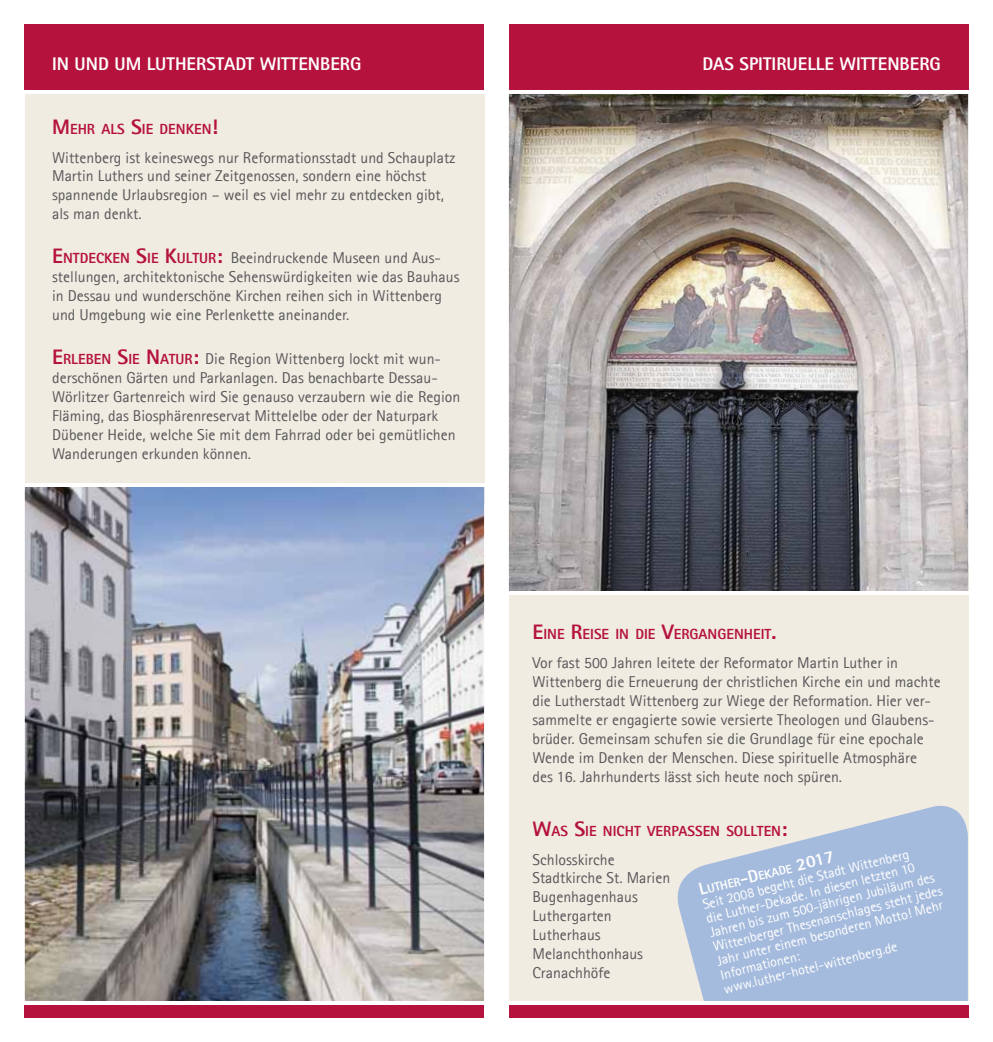
<style>
.page{position:relative;width:993px;height:1042px;background:#fff}
.page>*{position:absolute;margin:0;border:0;box-sizing:border-box;transform-origin:0 0}
.t1{font:800 18.38px "Agfa Rotis Sans Serif";color:#fff}
.t2{font:15.75px/18.9px "Agfa Rotis Sans Serif";color:#58585a}
.t3{font:800 14.7px "Agfa Rotis Sans Serif";color:#b5123e}
.t4{font:14px/14.5px "Agfa Rotis Sans Serif";color:#fff}
.t5{font:800 12.25px "Agfa Rotis Sans Serif";color:#fff}
.s1{font-size:21px}
.s2{font-weight:800;font-size:21px;color:#b5123e}
.s3{font-weight:800;font-size:14.7px;color:#b5123e}
.s4{font-size:17.5px}
</style>
<div class="page">
<div style="left:508px;top:563px;width:459px;height:452px;background:#f1ece2"></div>
<svg style="left:677px;top:805px;width:290px;height:196px;fill:#a5bbdd"></svg>
<div style="left:25px;top:92px;width:459px;height:413px;background:#f1ece2"></div>
<img style="left:25px;top:487px;width:459px;height:514px">
<div style="left:25px;top:25px;width:459px;height:65px;background:#b5123e"></div>
<div style="left:508px;top:25px;width:459px;height:65px;background:#b5123e"></div>
<div style="left:25px;top:1003px;width:459px;height:14px;background:#b5123e"></div>
<hr style="left:0;top:483px;width:496px;height:4px;background:#fff">
<hr style="left:0;top:90px;width:992px;height:4px;background:#fff">
<img style="left:508px;top:94px;width:459px;height:497px">
<hr style="left:494px;top:591px;width:498px;height:4px;background:#fff">
<div style="left:508px;top:1003px;width:459px;height:14px;background:#b5123e"></div>
<hr style="left:0;top:1001px;width:992px;height:4px;background:#fff">
<p class="t1" style="left:52px;top:52px;width:310px">IN UND UM LUTHERSTADT WITTENBERG</p>
<p class="t1" style="left:702px;top:52px;width:240px">DAS SPITIRUELLE WITTENBERG</p>
<p class="t3" style="left:52px;top:119px;width:167px"><span class="s1">M</span> EHR ALS <span class="s1">S</span>IE DENKEN<span class="s1">!</span></p>
<p class="t2" style="left:52px;top:148px;width:405px">Wittenberg ist keineswegs nur Reformationsstadt und Schauplatz Martin Luthers und seiner Zeitgenossen, sondern eine höchst spannende Urlaubsregion – weil es viel mehr zu entdecken gibt, als man denkt.</p>
<p class="t2" style="left:52px;top:248px;width:409px"><span class="s2">E</span><span class="s3">NTDECKEN</span> <span class="s2">S</span><span class="s3">IE</span> <span class="s2">K</span><span class="s3">ULTUR</span><span class="s2">:</span> Beeindruckende Museen und Aus&shy;stellungen, architektonische Sehenswürdigkeiten wie das Bauhaus in Dessau und wunderschöne Kirchen reihen sich in Wittenberg und Umgebung wie eine Perlenkette aneinander.</p>
<p class="t2" style="left:52px;top:349px;width:409px"><span class="s2">E</span><span class="s3">RLEBEN</span> <span class="s2">S</span><span class="s3">IE</span> <span class="s2">N</span><span class="s3">ATUR</span><span class="s2">:</span> Die Region Wittenberg lockt mit wun&shy;derschönen Gärten und Parkanlagen. Das benachbarte Dessau-Wörlitzer Gartenreich wird Sie genauso verzaubern wie die Region Fläming, das Biosphärenreservat Mittelelbe oder der Naturpark Dübener Heide, welche Sie mit dem Fahrrad oder bei gemütlichen Wanderungen erkunden können.</p>
<p class="t3" style="left:532px;top:625px;width:245px"><span class="s1">E</span>INE <span class="s1">R</span>EISE IN DIE <span class="s1">V</span>ERGANGENHEIT<span class="s1">.</span></p>
<p class="t2" style="left:532px;top:653px;width:409px">Vor fast 500 Jahren leitete der Reformator Martin Luther in Wittenberg die Erneuerung der christlichen Kirche ein und machte die Lutherstadt Wittenberg zur Wiege der Reformation. Hier ver&shy;sammelte er engagierte sowie versierte Theologen und Glaubens&shy;brüder. Gemeinsam schufen sie die Grundlage für eine epochale Wende im Denken der Menschen. Diese spirituelle Atmosphäre des 16. Jahrhunderts lässt sich heute noch spüren.</p>
<p class="t3" style="left:532px;top:821px;width:256px"><span class="s1">W</span>AS <span class="s1">S</span>IE NICHT VERPASSEN SOLLTEN<span class="s1">:</span></p>
<p class="t2" style="left:532px;top:849px;width:139px">Schlosskirche<br>Stadtkirche St. Marien<br>Bugenhagenhaus<br>Luthergarten<br>Lutherhaus<br>Melanchthonhaus<br>Cranachhöfe</p>
<p class="t5" style="left:697px;top:883px;width:140px;rotate:-14deg"><span class="s4">L</span>UTHER<span class="s4">-D</span>EKADE <span class="s4">2017</span></p>
<p class="t4" style="left:701px;top:897px;width:237px;rotate:-14deg">Seit 2008 begeht die Stadt Wittenberg<br>die Luther-Dekade. In diesen letzten 10<br>Jahren bis zum 500-jährigen Jubiläum des Wittenberger Thesenanschlages steht jedes Jahr unter einem besonderen Motto! Mehr Informationen: www.luther-hotel-wittenberg.de</p>
</div>
